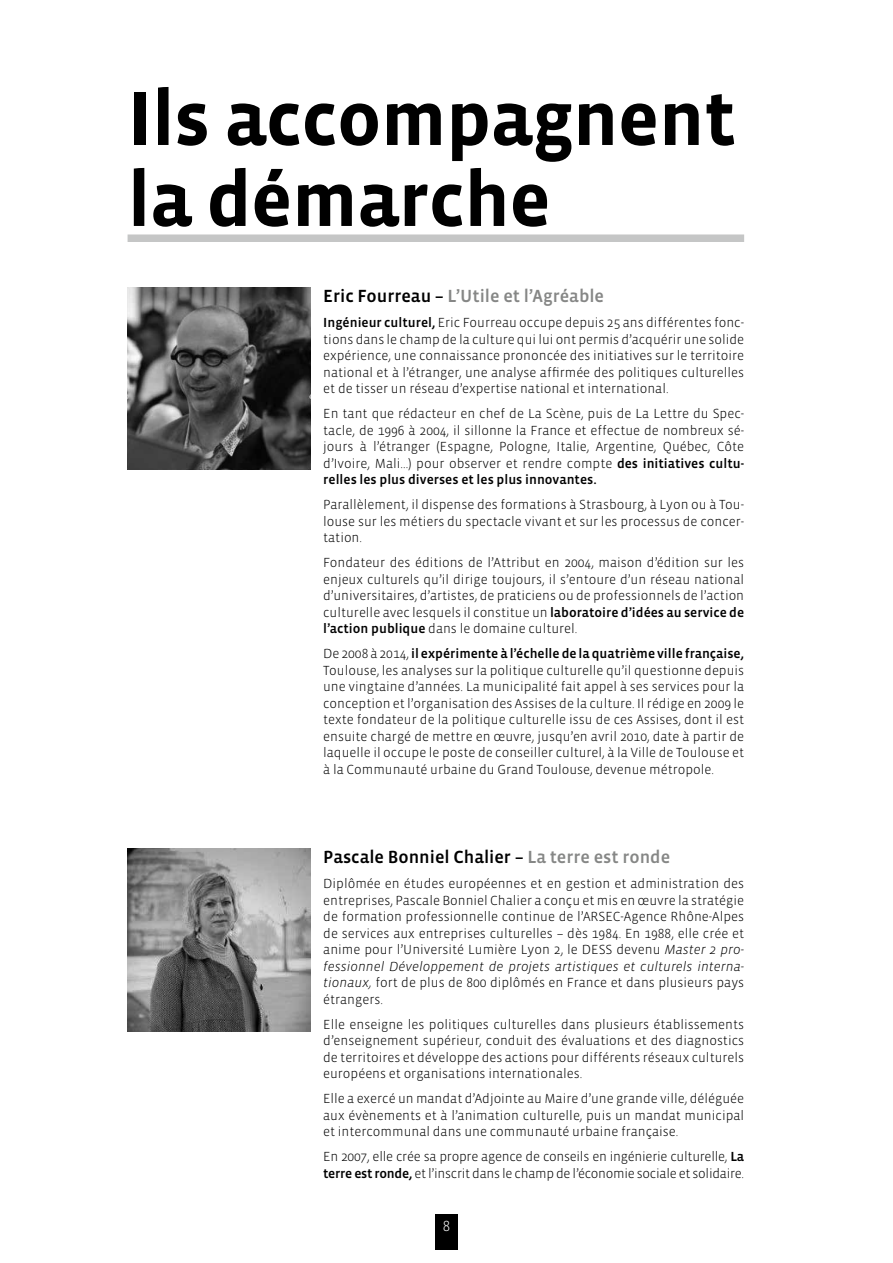
<style>
.page{position:relative;width:893px;height:1263px;background:#fff}
.page>*{position:absolute;margin:0;border:0;box-sizing:border-box;transform-origin:0 0}
.t1{font:700 78px/81px "Vista Sans OT";letter-spacing:-.01em;color:#000}
.t2{font:500 18px "Vista Sans OT";color:#000}
.t3{font:500 18px "Vista Sans OT";color:#868786}
.t4{font:300 15px "Vista Sans OT";color:#fff}
.t5{font:300 13.5px/16.5px "Vista Sans OT";color:#000;text-align:justify}
.t6{font:300 13.5px/16.5px "Vista Sans OT";letter-spacing:-.02em;color:#000}
.s1{color:#000}
.s2{font-weight:500}
.s3{color:#868786}
.s4{font-style:italic}
</style>
<div class="page">
<div style="left:435px;top:1214px;width:23px;height:35px;background:#000"></div>
<div style="left:128px;top:234px;width:616px;height:8px;background:#c5c6c6"></div>
<img style="left:128px;top:848px;width:183px;height:183px">
<img style="left:128px;top:287px;width:183px;height:182px">
<h1 class="t1" style="left:128px;top:80px;width:610px">Ils accompagnent la démarche</h1>
<h2 class="t3" style="left:323px;top:287px;width:282px"><span class="s1">Eric Fourreau –</span> L’Utile et l’Agréable</h2>
<p class="t5" style="left:323px;top:315px;width:422px"><span class="s2">Ingénieur culturel,</span> Eric Fourreau occupe depuis 25 ans différentes fonc&shy;tions dans le champ de la culture qui lui ont permis d’acquérir une solide expérience, une connaissance prononcée des initiatives sur le territoire national et à l’étranger, une analyse affirmée des politiques culturelles et de tisser un réseau d’expertise national et international.</p>
<p class="t5" style="left:323px;top:406px;width:422px">En tant que rédacteur en chef de La Scène, puis de La Lettre du Spec&shy;tacle, de 1996 à 2004, il sillonne la France et effectue de nombreux sé&shy;jours à l’étranger (Espagne, Pologne, Italie, Argentine, Québec, Côte d’Ivoire, Mali...) pour observer et rendre compte <span class="s2">des initiatives cultu&shy;relles les plus diverses et les plus innovantes.</span></p>
<p class="t5" style="left:323px;top:497px;width:422px">Parallèlement, il dispense des formations à Strasbourg, à Lyon ou à Tou&shy;louse sur les métiers du spectacle vivant et sur les processus de concer&shy;tation.</p>
<p class="t5" style="left:323px;top:555px;width:422px">Fondateur des éditions de l’Attribut en 2004, maison d’édition sur les enjeux culturels qu’il dirige toujours, il s’entoure d’un réseau national d’universitaires, d’artistes, de praticiens ou de professionnels de l’action culturelle avec lesquels il constitue un <span class="s2">laboratoire d’idées au service de l’action publique</span> dans le domaine culturel.</p>
<p class="t5" style="left:323px;top:646px;width:422px">De 2008 à 2014, <span class="s2">il expérimente à l’échelle de la quatrième ville française, </span>Toulouse, les analyses sur la politique culturelle qu’il questionne depuis une vingtaine d’années. La municipalité fait appel à ses services pour la conception et l’organisation des Assises de la culture. Il rédige en 2009 le texte fondateur de la politique culturelle issu de ces Assises, dont il est ensuite chargé de mettre en œuvre, jusqu’en avril 2010, date à partir de laquelle il occupe le poste de conseiller culturel, à la Ville de Toulouse et à la Communauté urbaine du Grand Toulouse, devenue métropole.</p>
<h2 class="t2" style="left:323px;top:848px;width:348px">Pascale Bonniel Chalier – <span class="s3">La terre est ronde</span></h2>
<p class="t5" style="left:323px;top:876px;width:422px">Diplômée en études européennes et en gestion et administration des entreprises, Pascale Bonniel Chalier a conçu et mis en œuvre la stratégie de formation professionnelle continue de l’ARSEC-Agence Rhône-Alpes de services aux entreprises culturelles – dès 1984. En 1988, elle crée et anime pour l’Université Lumière Lyon 2, le DESS devenu <span class="s4">Master 2 pro&shy;fessionnel Développement de projets artistiques et culturels interna&shy;tionaux,</span> fort de plus de 800 diplômés en France et dans plusieurs pays étrangers.</p>
<p class="t5" style="left:323px;top:1016px;width:422px">Elle enseigne les politiques culturelles dans plusieurs établissements d’enseignement supérieur, conduit des évaluations et des diagnostics de territoires et développe des actions pour différents réseaux culturels européens et organisations internationales.</p>
<p class="t5" style="left:323px;top:1091px;width:422px">Elle a exercé un mandat d’Adjointe au Maire d’une grande ville, déléguée aux évènements et à l’animation culturelle, puis un mandat municipal et intercommunal dans une communauté urbaine française.</p>
<p class="t6" style="left:323px;top:1149px;width:422px">En 2007, elle crée sa propre agence de conseils en ingénierie culturelle, <span class="s2">La terre est ronde,</span> et l’inscrit dans le champ de l’économie sociale et solidaire.</p>
<p class="t4" style="left:443px;top:1218px;width:9px">8</p>
</div>
